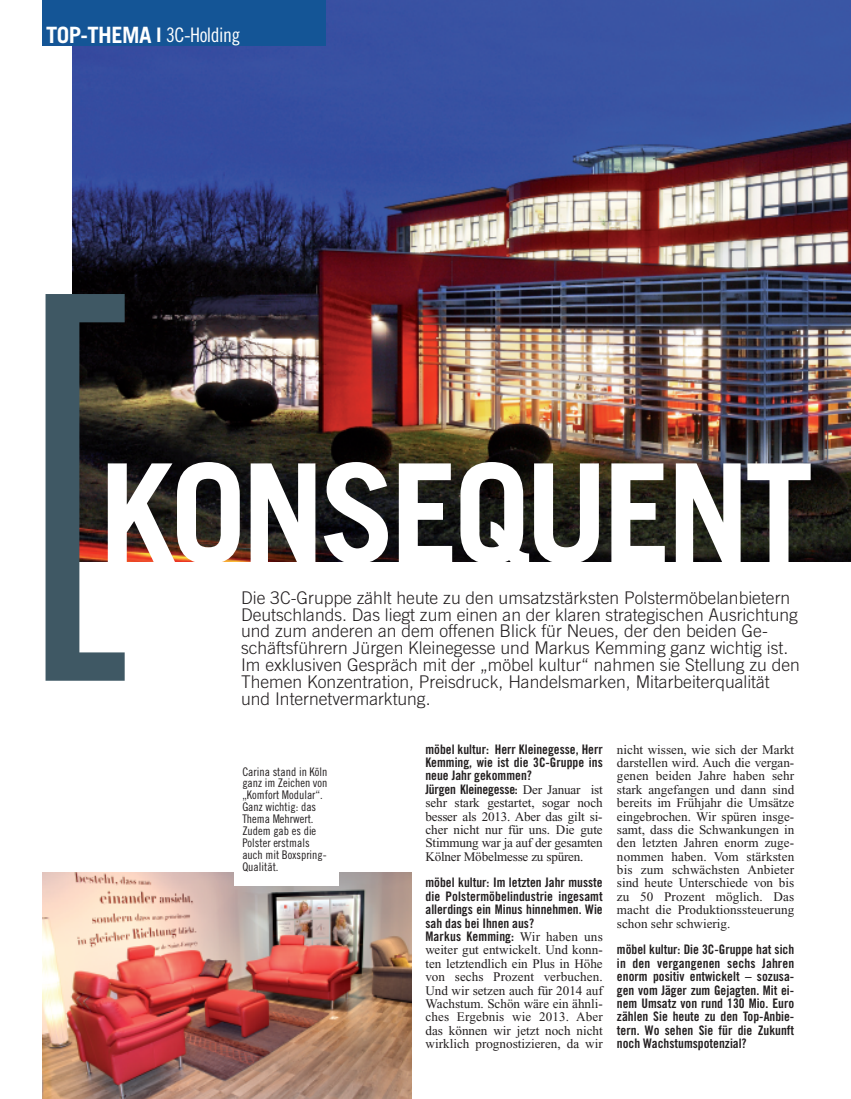
<style>
.page{position:relative;width:851px;height:1099px;background:#fff}
.page>*{position:absolute;margin:0;border:0;box-sizing:border-box;transform-origin:0 0}
.t1{font:700 137.5px "Trade Gothic LT";letter-spacing:-.04em;color:#fff}
.t2{font:20px "Trade Gothic LT Cond Eighteen";letter-spacing:-.025em;color:#fff}
.t3{font:300 17.5px/16.9px "Trade Gothic LT";color:#231f20}
.t4{font:13.12px/13.4px "Times New Roman";color:#231f20;text-align:justify}
.t5{font:13.12px/13.4px "Trade Gothic LT Bold Cond Twenty";color:#231f20}
.t6{font:11.88px/11.9px "Trade Gothic LT Cond Eighteen";color:#231f20}
.s1{font-family:"Trade Gothic LT";font-weight:700;font-size:22.5px}
.s2{font-family:"Trade Gothic LT";font-weight:700}
.s3{font-family:"Times New Roman"}
</style>
<div class="page">
<img style="left:73px;top:0;width:777px;height:562px">
<div style="left:43px;top:0;width:283px;height:46px;background:#145596"></div>
<svg style="left:46px;top:294px;width:79px;height:386px"></svg>
<img style="left:43px;top:872px;width:368px;height:226px">
<div style="left:234px;top:765px;width:104px;height:120px;background:#fff"></div>
<h2 class="t2" style="left:46px;top:28px;width:196px"><span class="s1">TOP-THEMA</span> <span class="s2">I</span> 3C-Holding</h2>
<h1 class="t1" style="left:99px;top:463px;width:715px">KONSEQUENT</h1>
<p class="t3" style="left:241px;top:590px;width:560px">Die 3C-Gruppe zählt heute zu den umsatzstärksten Polstermöbelanbietern Deutschlands. Das liegt zum einen an der klaren strategischen Ausrichtung und zum anderen an dem offenen Blick für Neues, der den beiden Ge&shy;schäftsführern Jürgen Kleinegesse und Markus Kemming ganz wichtig ist.<br>Im exklusiven Gespräch mit der „möbel kultur“ nahmen sie Stellung zu den Themen Konzentration, Preisdruck, Handelsmarken, Mitarbeiterqualität und Internetvermarktung.</p>
<p class="t5" style="left:425px;top:743px;width:179px">möbel kultur: Herr Kleinegesse, Herr<br>Kemming, wie ist die 3C-Gruppe ins neue Jahr gekommen?<br>Jürgen Kleinegesse: <span class="s3">Der Januar ist</span></p>
<p class="t4" style="left:425px;top:797px;width:179px">sehr stark gestartet, sogar noch besser als 2013. Aber das gilt si&shy;cher nicht nur für uns. Die gute Stimmung war ja auf der gesamten Kölner Möbelmesse zu spüren.</p>
<p class="t5" style="left:425px;top:877px;width:179px">möbel kultur: Im letzten Jahr musste die Polstermöbelindustrie ingesamt allerdings ein Minus hinnehmen. Wie sah das bei Ihnen aus?<br>Markus Kemming: <span class="s3">Wir haben uns</span></p>
<p class="t4" style="left:425px;top:944px;width:179px">weiter gut entwickelt. Und konn&shy;ten letztendlich ein Plus in Höhe von sechs Prozent verbuchen.<br>Und wir setzen auch für 2014 auf Wachstum. Schön wäre ein ähnli&shy;ches Ergebnis wie 2013. Aber das können wir jetzt noch nicht wirklich prognostizieren, da wir</p>
<p class="t4" style="left:617px;top:743px;width:179px">nicht wissen, wie sich der Markt darstellen wird. Auch die vergan&shy;genen beiden Jahre haben sehr stark angefangen und dann sind bereits im Frühjahr die Umsätze eingebrochen. Wir spüren insge&shy;samt, dass die Schwankungen in den letzten Jahren enorm zuge&shy;nommen haben. Vom stärksten bis zum schwächsten Anbieter sind heute Unterschiede von bis zu 50 Prozent möglich. Das macht die Produktionssteuerung schon sehr schwierig.</p>
<p class="t5" style="left:617px;top:944px;width:179px;text-align:justify">möbel kultur: Die 3C-Gruppe hat sich in den vergangenen sechs Jahren enorm positiv entwickelt – sozusa&shy;gen vom Jäger zum Gejagten. Mit ei&shy;nem Umsatz von rund 130 Mio. Euro zählen Sie heute zu den Top-Anbie&shy;tern. Wo sehen Sie für die Zukunft noch Wachstumspotenzial?</p>
<p class="t6" style="left:242px;top:766px;width:87px">Carina stand in Köln ganz im Zeichen von „Komfort Modular“.<br>Ganz wichtig: das<br>Thema Mehrwert.<br>Zudem gab es die<br>Polster erstmals auch mit Boxspring-<br>Qualität.</p>
</div>
